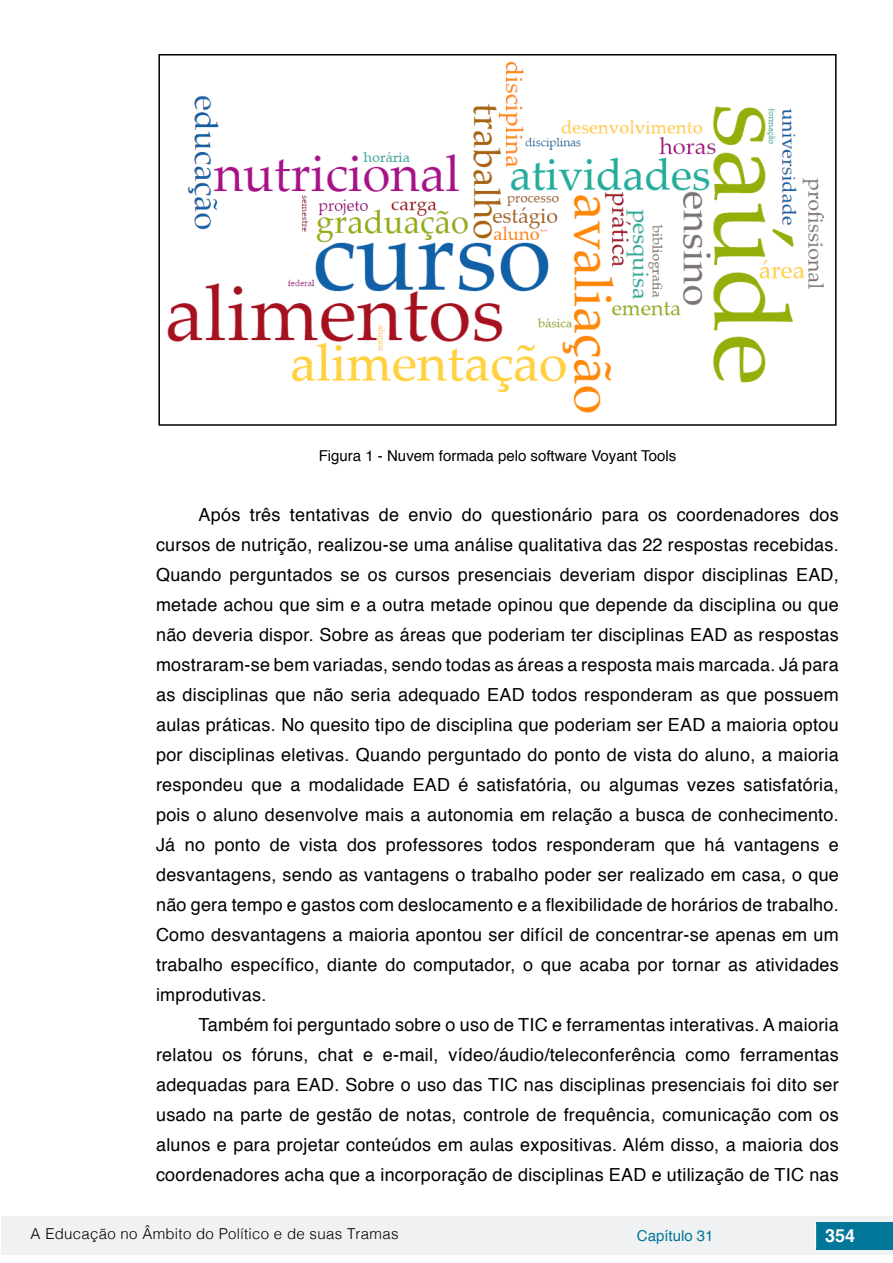
<style>
.page{position:relative;width:893px;height:1263px;background:#fff}
.page>*{position:absolute;margin:0;border:0;box-sizing:border-box;transform-origin:0 0}
.txt{font:18px/30px "Helvetica";letter-spacing:.015em;color:#000;text-align:justify}
.t1{font:700 18px "Helvetica";color:#fff}
.info_tab_gra_imag{font:15px "Helvetica";color:#000}
.t2{font:300 15px "Helvetica";letter-spacing:.02em;color:#000}
.t3{font:15px "Helvetica";color:#007699}
</style>
<div class="page">
<div style="left:1px;top:1216px;width:891px;height:38px;background:#f0f1f2"></div>
<div style="left:816px;top:1222px;width:77px;height:27px;background:#007699"></div>
<svg style="left:815px;top:1224px;width:1px;height:24px"></svg>
<img style="left:167px;top:61px;width:658px;height:352px">
<div style="left:158px;top:54px;width:679px;height:372px;border:2px solid #000"></div>
<p class="info_tab_gra_imag" style="left:319px;top:444px;width:359px">Figura 1 - Nuvem formada pelo software Voyant Tools</p>
<p class="txt" style="left:156px;top:500px;width:684px;text-indent:43px">Após três tentativas de envio do questionário para os coordenadores dos cursos de nutrição, realizou-se uma análise qualitativa das 22 respostas recebidas.<br>Quando perguntados se os cursos presenciais deveriam dispor disciplinas EAD, metade achou que sim e a outra metade opinou que depende da disciplina ou que não deveria dispor. Sobre as áreas que poderiam ter disciplinas EAD as respostas mostraram-se bem variadas, sendo todas as áreas a resposta mais marcada. Já para as disciplinas que não seria adequado EAD todos responderam as que possuem aulas práticas. No quesito tipo de disciplina que poderiam ser EAD a maioria optou por disciplinas eletivas. Quando perguntado do ponto de vista do aluno, a maioria respondeu que a modalidade EAD é satisfatória, ou algumas vezes satisfatória, pois o aluno desenvolve mais a autonomia em relação a busca de conhecimento.<br>Já no ponto de vista dos professores todos responderam que há vantagens e desvantagens, sendo as vantagens o trabalho poder ser realizado em casa, o que não gera tempo e gastos com deslocamento e a flexibilidade de horários de trabalho.<br>Como desvantagens a maioria apontou ser difícil de concentrar-se apenas em um trabalho específico, diante do computador, o que acaba por tornar as atividades improdutivas.</p>
<p class="txt" style="left:156px;top:1010px;width:684px;text-indent:43px">Também foi perguntado sobre o uso de TIC e ferramentas interativas. A maioria relatou os fóruns, chat e e-mail, vídeo/áudio/teleconferência como ferramentas adequadas para EAD. Sobre o uso das TIC nas disciplinas presenciais foi dito ser usado na parte de gestão de notas, controle de frequência, comunicação com os alunos e para projetar conteúdos em aulas expositivas. Além disso, a maioria dos coordenadores acha que a incorporação de disciplinas EAD e utilização de TIC nas</p>
<p class="t2" style="left:31px;top:1221px;width:369px">A Educação no Âmbito do Político e de suas Tramas</p>
<p class="t3" style="left:637px;top:1224px;width:78px">Capítulo 31</p>
<p class="t1" style="left:825px;top:1221px;width:32px">354</p>
</div>
